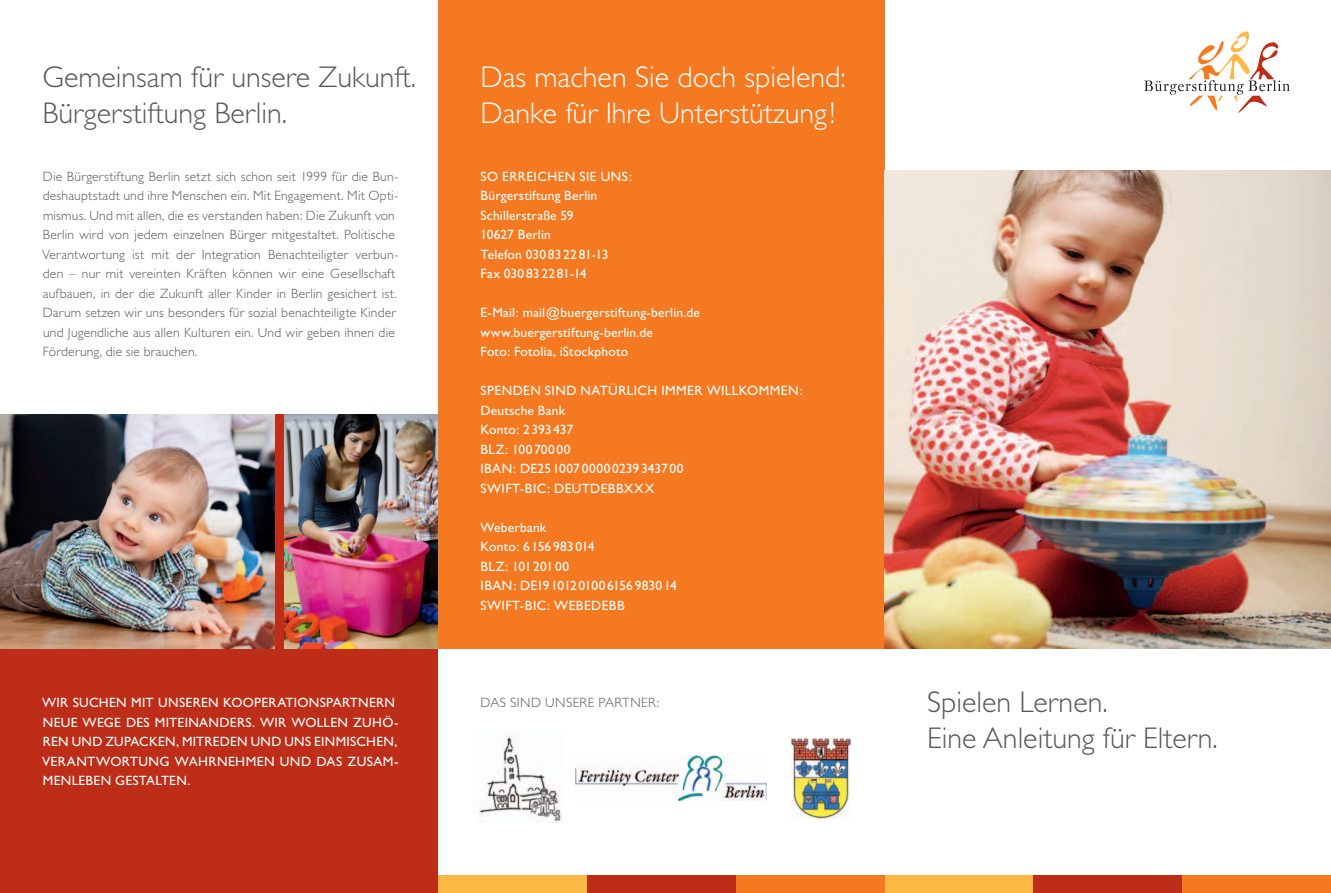
<style>
.page{position:relative;width:1331px;height:893px;background:#fff}
.page>*{position:absolute;margin:0;border:0;box-sizing:border-box;transform-origin:0 0}
.t1{font:300 30px/36px "Gill Sans";color:#57585a}
.t2{font:300 30px/36px "Gill Sans";color:#fff}
.t3{font:13.5px/19.5px "Gill Sans";letter-spacing:.025em;color:#fff}
.t4{font:300 13.5px/19.5px "Gill Sans";letter-spacing:.015em;color:#57585a}
</style>
<div class="page">
<div style="left:0;top:415px;width:438px;height:478px;background:#be2d18"></div>
<img style="left:0;top:415px;width:274px;height:234px">
<img style="left:285px;top:415px;width:153px;height:234px">
<svg style="left:1144px;top:31px;width:146px;height:82px"></svg>
<div style="left:884px;top:876px;width:149px;height:17px;background:#fcb845"></div>
<div style="left:1033px;top:876px;width:149px;height:17px;background:#be2d18"></div>
<div style="left:1182px;top:876px;width:149px;height:17px;background:#f47921"></div>
<div style="left:438px;top:876px;width:149px;height:17px;background:#fcb845"></div>
<div style="left:587px;top:876px;width:149px;height:17px;background:#be2d18"></div>
<div style="left:736px;top:876px;width:148px;height:17px;background:#f47921"></div>
<div style="left:438px;top:0;width:446px;height:649px;background:#f47921"></div>
<img style="left:884px;top:170px;width:447px;height:479px">
<img style="left:791px;top:738px;width:59px;height:80px">
<img style="left:576px;top:756px;width:190px;height:45px">
<img style="left:479px;top:735px;width:84px;height:87px">
<h1 class="t1" style="left:43px;top:59px;width:375px">Gemeinsam für unsere Zukunft.<br>Bürgerstiftung Berlin.</h1>
<p class="t4" style="left:42px;top:167px;width:358px">Die Bürgerstiftung Berlin setzt sich schon seit 1999 für die Bun&shy;deshauptstadt und ihre Menschen ein. Mit Engagement. Mit Opti&shy;mismus. Und mit allen, die es verstanden haben: Die Zukunft von Berlin wird von jedem einzelnen Bürger mitgestaltet. Politische Verantwortung ist mit der I ntegration Benachteiligter verbun&shy;den – nur mit vereinten Kräften können wir eine Gesellschaft aufbauen, in der die Zukunft aller Kinder in Berlin gesichert ist.<br>Darum setzen wir uns besonders für sozial benachteiligte Kinder und Jugendliche aus allen Kulturen ein. Und wir geben ihnen die Förderung, die sie brauchen.</p>
<h1 class="t2" style="left:480px;top:59px;width:367px">Das machen Sie doch spielend:<br>Danke für Ihre Unterstützung!</h1>
<p class="t3" style="left:480px;top:166px;width:153px">SO ERREICH EN SIE UNS:<br>BÜRGERSTIFTUNG BERLIN<br>SCHILLERSTRAßE 59<br>10627 BERLIN<br>TELEFON 030832281-13<br>FAX 030832281-14</p>
<p class="t3" style="left:480px;top:303px;width:221px">E-MAIL: MAIL@BUERGERSTIFTUNG-BERLIN.DE<br>WWW.BUERGERSTIFTUNG-BERLIN.DE<br>FOTO: FOTOLIA, ISTOCKPHOTO</p>
<p class="t3" style="left:480px;top:381px;width:324px">SPENDEN SIND NATÜRLICH IMMER WILLKOMMEN:<br>DEUTSCHE BANK<br>KONTO: 2393437<br>BLZ: 10070000<br>IBAN : DE25100700000239343700<br>SWIFT-BIC: DEUTDE</p>
<p class="t3" style="left:608px;top:478px;width:48px">BBXXX</p>
<p class="t3" style="left:480px;top:517px;width:198px">WEBERBANK<br>KONTO: 6156983014<br>BLZ: 10120100<br>IBAN: DE19101201006156983014<br>SWIFT-BIC: WEBEDE</p>
<p class="t3" style="left:609px;top:595px;width:17px">BB</p>
<p class="t3" style="left:42px;top:693px;width:358px">WIR SUCH EN MIT UNSEREN KOOPERATIONSPARTNERN NEUE WEGE DES MITEINANDERS. WIR WOLLEN ZUHÖ-REN UND ZUPACKEN, MITREDEN UND UNS EINMISCH EN, VERANTWORTUNG WAH RNEH MEN UND DAS ZUSAM-MENLEBEN GESTALTEN.</p>
<p class="t4" style="left:480px;top:693px;width:74px">Das sind unse</p>
<p class="t4" style="left:580px;top:693px;width:53px">re Pa rtne</p>
<p class="t4" style="left:648px;top:693px;width:13px">r:</p>
<h1 class="t1" style="left:927px;top:684px;width:292px">Spielen Lernen.<br>Eine Anleitung für Eltern.</h1>
</div>
